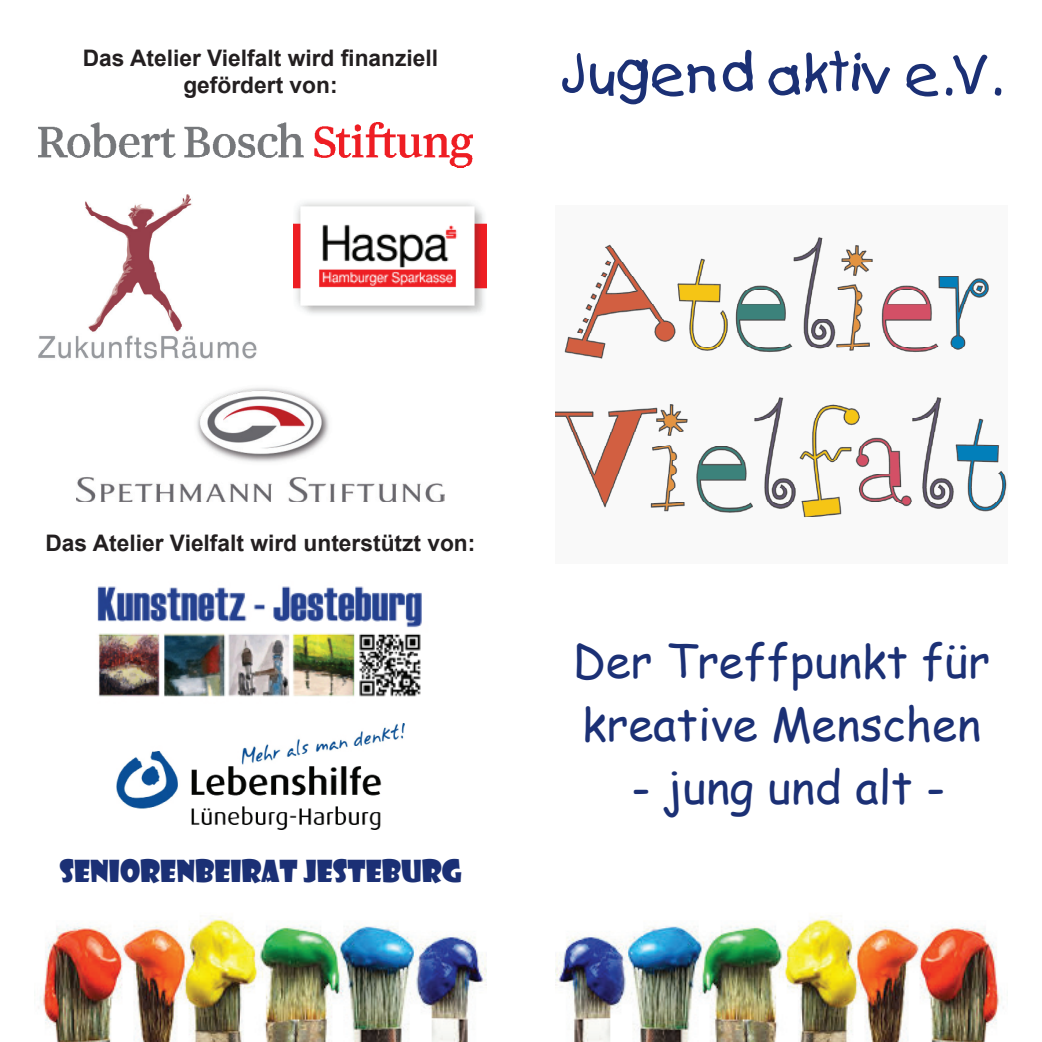
<style>
.page{position:relative;width:1042px;height:1042px;background:#fff}
.page>*{position:absolute;margin:0;border:0;box-sizing:border-box;transform-origin:0 0}
.t1{font:52.5px "Kids Plain";color:#1b3075}
.t2{font:45.5px/63px "Comic Sans MS";color:#1b3075}
.t3{font:29.57px "Showcard Gothic";color:#1b3075}
.t4{font:700 22.75px/27.3px "Arial";color:#231f20;text-align:center}
</style>
<div class="page">
<img style="left:38px;top:194px;width:219px;height:165px">
<img style="left:38px;top:123px;width:434px;height:45px">
<img style="left:293px;top:202px;width:193px;height:112px">
<img style="left:556px;top:237px;width:451px;height:281px">
<img style="left:556px;top:916px;width:448px;height:126px">
<img style="left:38px;top:916px;width:448px;height:126px">
<img style="left:97px;top:586px;width:325px;height:111px">
<img style="left:117px;top:723px;width:287px;height:106px">
<img style="left:77px;top:388px;width:367px;height:114px">
<p class="t4" style="left:83px;top:45px;width:357px">Das Atelier Vielfalt wird finanziell gefördert von:</p>
<h1 class="t1" style="left:562px;top:42px;width:440px">Jugend aktiv e.V.</h1>
<p class="t4" style="left:46px;top:530px;width:431px">Das Atelier Vielfalt wird unterstützt von:</p>
<p class="t3" style="left:59px;top:851px;width:403px">SENIORENBEIRAT JESTEBURG</p>
<h2 class="t2" style="left:573px;top:629px;width:419px">Der Treffpunkt für kreative Menschen</h2>
<h2 class="t2" style="left:631px;top:755px;width:315px">- jung und alt -</h2>
</div>
